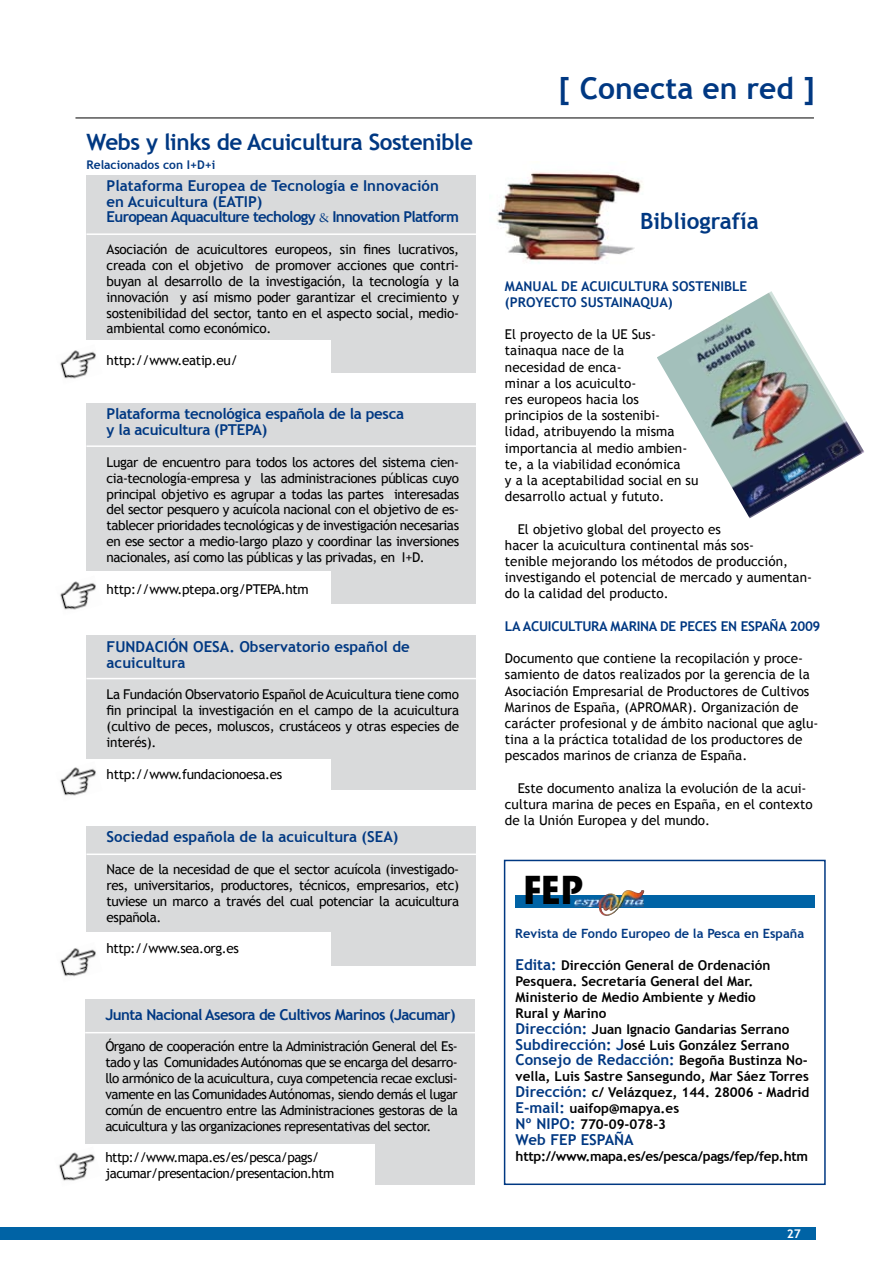
<style>
.page{position:relative;width:893px;height:1263px;background:#fff}
.page>*{position:absolute;margin:0;border:0;box-sizing:border-box;transform-origin:0 0}
.t1{font:700 40.05px "Stone Sans ITC";color:#000;scale:.83 1}
.t2{font:700 30px "Trebuchet MS";color:#003882}
.t3{font:700 22.5px "Trebuchet MS";letter-spacing:-.02em;color:#003882}
.t4{font:700 22.5px "Trebuchet MS";color:#003882}
.t5{font:700 15px/15.9px "Trebuchet MS";color:#003882}
.t6{font:700 15px/15.9px "Trebuchet MS";letter-spacing:-.02em;color:#003882}
.t7{font:700 15px "Trebuchet MS";letter-spacing:-.035em;color:#003882}
.t8{font:13.5px/15.9px "Trebuchet MS";color:#000;text-align:justify}
.t9{font:700 13.5px/15.9px "Trebuchet MS";color:#000}
.t10{font:13.5px "Trebuchet MS";letter-spacing:-.02em;color:#000}
.t11{font:13.5px/15.9px "Trebuchet MS";letter-spacing:-.04em;color:#000}
.t12{font:700 13.5px/16.2px "Trebuchet MS";color:#003882}
.t13{font:700 13.5px "Trebuchet MS";letter-spacing:-.02em;color:#000}
.t14{font:700 13.5px "Trebuchet MS";letter-spacing:-.02em;color:#003882}
.t15{font:13.5px "Trebuchet MS";letter-spacing:-.03em;color:#000}
.t16{font:700 12.75px "Trebuchet MS";color:#003882}
.t17{font:700 12px "Trebuchet MS";color:#003882}
.t18{font:700 12px "Trebuchet MS";color:#fff}
.s1{font-family:"Arno Pro Display";font-weight:400}
.s2{font-size:15px;color:#003882}
.s3{font-size:13.5px;color:#000}
</style>
<div class="page">
<img style="left:497px;top:172px;width:145px;height:92px">
<div style="left:86px;top:175px;width:390px;height:197px;background:#d9dadb"></div>
<div style="left:86px;top:403px;width:390px;height:201px;background:#d9dadb"></div>
<div style="left:86px;top:636px;width:390px;height:154px;background:#d9dadb"></div>
<div style="left:86px;top:826px;width:390px;height:140px;background:#d9dadb"></div>
<div style="left:85px;top:999px;width:390px;height:186px;background:#d9dadb"></div>
<div style="left:86px;top:340px;width:245px;height:35px;background:#fff"></div>
<div style="left:86px;top:571px;width:245px;height:35px;background:#fff"></div>
<div style="left:86px;top:759px;width:245px;height:34px;background:#fff"></div>
<div style="left:86px;top:933px;width:245px;height:34px;background:#fff"></div>
<div style="left:85px;top:1144px;width:290px;height:43px;background:#fff"></div>
<div style="left:504px;top:860px;width:322px;height:325px;background:#fff;border:2px solid #003882"></div>
<hr style="left:86px;top:233px;width:402px;height:2px;background:#fff">
<hr style="left:86px;top:445px;width:402px;height:2px;background:#fff">
<hr style="left:86px;top:678px;width:402px;height:1px;background:#fff">
<hr style="left:86px;top:853px;width:402px;height:2px;background:#fff">
<hr style="left:85px;top:1032px;width:397px;height:1px;background:#fff">
<img style="left:657px;top:291px;width:207px;height:227px">
<img style="left:60px;top:350px;width:36px;height:29px">
<img style="left:60px;top:581px;width:36px;height:29px">
<img style="left:60px;top:767px;width:36px;height:29px">
<img style="left:60px;top:948px;width:36px;height:29px">
<img style="left:59px;top:1152px;width:36px;height:29px">
<hr style="left:75px;top:118px;width:739px;height:1px;background:#000">
<div style="left:0;top:1228px;width:815px;height:12px;background:#0063a5"></div>
<div style="left:516px;top:895px;width:299px;height:13px;background:#0063a5"></div>
<img style="left:599px;top:890px;width:45px;height:26px">
<svg style="left:574px;top:895px;width:70px;height:13px"></svg>
<h3 class="t3" style="left:86px;top:128px;width:388px">Webs y links de Acuicultura Sostenible</h3>
<p class="t17" style="left:86px;top:157px;width:131px">Relacionados con I+D+i</p>
<p class="t5" style="left:107px;top:178px;width:354px">Plataforma Europea de Tecnología e Innovación en Acuicultura (EATIP)<br>European Aquaculture techology <span class="s1">&amp;</span> Innovation Platform</p>
<p class="t8" style="left:107px;top:242px;width:354px">Asociación de acuicultores europeos, sin fines lucrativos, creada con el objetivo de promover acciones que contri&shy;buyan al desarrollo de la investigación, la tecnología y la innovación y así mismo poder garantizar el crecimiento y sostenibilidad del sector, tanto en el aspecto social, medio&shy;ambiental como económico.</p>
<p class="t10" style="left:107px;top:352px;width:133px">http://www.eatip.eu/</p>
<p class="t6" style="left:107px;top:406px;width:299px">Plataforma tecnológica española de la pesca y la acuicultura (PTEPA)</p>
<p class="t8" style="left:107px;top:454px;width:354px">Lugar de encuentro para todos los actores del sistema cien&shy;cia-tecnología-empresa y las administraciones públicas cuyo principal objetivo es agrupar a todas las partes interesadas del sector pesquero y acuícola nacional con el objetivo de es&shy;tablecer prioridades tecnológicas y de investigación necesarias en ese sector a medio-largo plazo y coordinar las inversiones nacionales, así como las públicas y las privadas, en I+D.</p>
<p class="t10" style="left:107px;top:581px;width:204px">http://www.ptepa.org/PTEPA.htm</p>
<p class="t5" style="left:107px;top:638px;width:305px">FUNDACIÓN OESA. Observatorio español de acuicultura</p>
<p class="t8" style="left:107px;top:687px;width:354px">La Fundación Observatorio Español de Acuicultura tiene como fin principal la investigación en el campo de la acuicultura (cultivo de peces, moluscos, crustáceos y otras especies de interés).</p>
<p class="t10" style="left:107px;top:766px;width:177px">http://www.fundacionoesa.es</p>
<p class="t5" style="left:107px;top:829px;width:293px">Sociedad española de la acuicultura (SEA)</p>
<p class="t8" style="left:107px;top:861px;width:354px">Nace de la necesidad de que el sector acuícola (investigado&shy;res, universitarios, productores, técnicos, empresarios, etc) tuviese un marco a través del cual potenciar la acuicultura española.</p>
<p class="t15" style="left:107px;top:940px;width:134px">http://www.sea.org.es</p>
<p class="t7" style="left:105px;top:1005px;width:352px">Junta Nacional Asesora de Cultivos Marinos (Jacumar)</p>
<p class="t8" style="left:105px;top:1039px;width:354px">Órgano de cooperación entre la Administración General del Es&shy;tado y las Comunidades Autónomas que se encarga del desarro&shy;llo armónico de la acuicultura, cuya competencia recae exclusi&shy;vamente en las Comunidades Autónomas, siendo demás el lugar común de encuentro entre las Administraciones gestoras de la acuicultura y las organizaciones representativas del sector.</p>
<p class="t11" style="left:105px;top:1150px;width:231px">http://www.mapa.es/es/pesca/pags/ jacumar/presentacion/presentacion.htm</p>
<h2 class="t2" style="left:559px;top:70px;width:258px">[ Conecta en red ]</h2>
<h3 class="t4" style="left:640px;top:207px;width:120px">Bibliografía</h3>
<p class="t12" style="left:505px;top:278px;width:244px">MANUAL DE ACUICULTURA SOSTENIBLE (PROYECTO SUSTAINAQUA)</p>
<p class="t8" style="left:505px;top:326px;width:195px;text-align:left">El proyecto de la UE Sus&shy;tainaqua nace de la<br>necesidad de enca-<br>minar a los acuiculto-<br>res europeos hacia los principios de la sostenibi&shy;lidad, atribuyendo la misma importancia al medio ambien&shy;te, a la viabilidad económica<br>y a la aceptabilidad social en su desarrollo actual y fututo.</p>
<p class="t8" style="left:505px;top:521px;width:309px;text-align:left;text-indent:13px">El objetivo global del proyecto es<br>hacer la acuicultura continental más sos-<br>tenible mejorando los métodos de producción, investigando el potencial de mercado y aumentan&shy;do la calidad del producto.</p>
<p class="t14" style="left:505px;top:618px;width:317px">LA ACUICULTURA MARINA DE PECES EN ESPAÑA 2009</p>
<p class="t8" style="left:505px;top:650px;width:315px;text-align:left">Documento que contiene la recopilación y proce&shy;samiento de datos realizados por la gerencia de la Asociación Empresarial de Productores de Cultivos Marinos de España, (APROMAR). Organización de carácter profesional y de ámbito nacional que aglu&shy;tina a la práctica totalidad de los productores de pescados marinos de crianza de España.</p>
<p class="t8" style="left:505px;top:780px;width:309px;text-align:left;text-indent:13px">Este documento analiza la evolución de la acui&shy;cultura marina de peces en España, en el contexto de la Unión Europea y del mundo.</p>
<h1 class="t1" style="left:523px;top:855px;width:74px">FEP</h1>
<p class="t16" style="left:515px;top:925px;width:290px">Revista de Fondo Europeo de la Pesca en España</p>
<p class="t9" style="left:516px;top:958px;width:275px"><span class="s2">Edita:</span> Dirección General de Ordenación Pesquera. Secretaría General del Mar.<br>Ministerio de Medio Ambiente y Medio Rural y Marino<br><span class="s2">Dirección:</span> Juan Ignacio Gandarias Serrano <span class="s2">Subdirección: J</span>osé Luis González Serrano</p>
<p class="t5" style="left:516px;top:1052px;width:294px">Consejo de Redacción: <span class="s3">Begoña Bustinza No-</span></p>
<p class="t9" style="left:516px;top:1068px;width:295px">vella, Luis Sastre Sansegundo, Mar Sáez Torres <span class="s2">Dirección:</span> c/ Velázquez, 144. 28006 - Madrid <span class="s2">E-mail:</span> uaifop@mapya.es<br><span class="s2">Nº NIPO:</span> 770-09-078-3</p>
<p class="t5" style="left:516px;top:1131px;width:120px">Web FEP ESPAÑA</p>
<p class="t13" style="left:516px;top:1147px;width:294px">http://www.mapa.es/es/pesca/pags/fep/fep.htm</p>
<p class="t18" style="left:787px;top:1226px;width:16px">27</p>
</div>
